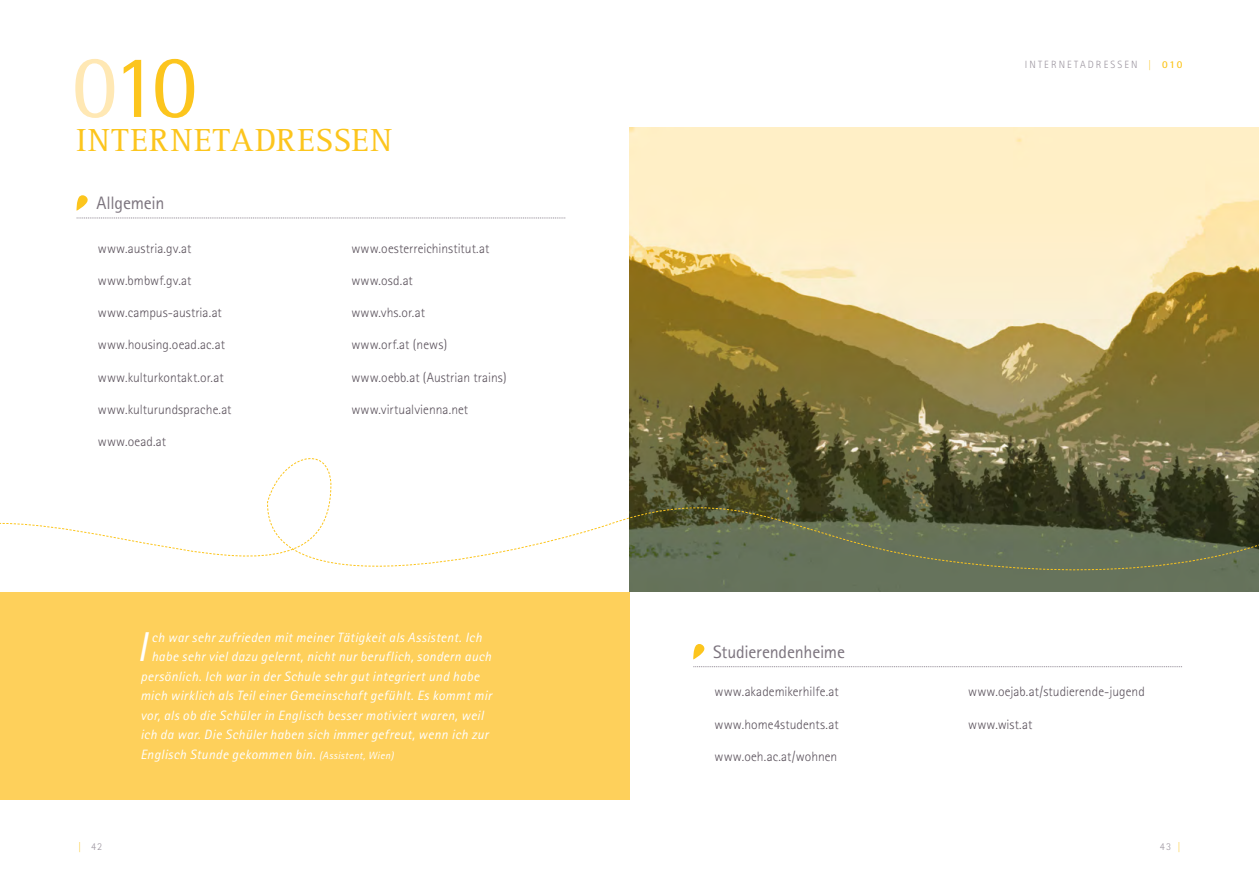
<style>
.page{position:relative;width:1259px;height:893px;background:#fff}
.page>*{position:absolute;margin:0;border:0;box-sizing:border-box;transform-origin:0 0}
.t1{font:90px "Rotis Semi Sans";color:#fcc51d}
.t2{font:italic 41.7px "Rotis Sans Serif";color:#fff}
.t3{font:33px "Rotis Serif";letter-spacing:.03em;color:#fcc51d}
.t4{font:18px "Rotis Sans Serif";letter-spacing:-.015em;color:#7c747e}
.t5{font:italic 13.5px "Rotis Sans Serif";letter-spacing:.025em;color:#fff}
.t6{font:300 13.5px "Rotis Sans Serif";letter-spacing:.005em;color:#5b525c}
.t7{font:300 10.5px "Rotis Sans Serif";letter-spacing:.2em;color:#9d96a0}
.s1{color:#ffe8b4}
.s2{font-size:10.5px}
.s3{color:#fcc51d}
.s4{font-weight:700;color:#fcc51d}
</style>
<div class="page">
<svg style="left:693px;top:666px;width:489px;height:1px"></svg>
<svg style="left:693px;top:644px;width:12px;height:15px"></svg>
<img style="left:629px;top:128px;width:630px;height:315px">
<svg style="left:77px;top:218px;width:489px;height:1px"></svg>
<svg style="left:76px;top:195px;width:12px;height:16px"></svg>
<div style="left:0;top:592px;width:629px;height:207px;background:#fed05b"></div>
<svg style="left:276px;top:443px;width:983px;height:175px"></svg>
<svg style="left:276px;top:559px;width:56px;height:59px"></svg>
<svg style="left:0;top:482px;width:1259px;height:77px"></svg>
<h1 class="t1" style="left:72px;top:33px;width:127px"><span class="s1">0</span>10</h1>
<h3 class="t3" style="left:77px;top:121px;width:317px">INTERNETADRESSEN</h3>
<h3 class="t4" style="left:96px;top:193px;width:70px">Allgemein</h3>
<p class="t6" style="left:98px;top:240px;width:95px">www.austria.gv.at</p>
<p class="t6" style="left:98px;top:273px;width:95px">www.bmbwf.gv.at</p>
<p class="t6" style="left:98px;top:305px;width:125px">www.campus-austria.at</p>
<p class="t6" style="left:98px;top:337px;width:129px">www.housing.oead.ac.at</p>
<p class="t6" style="left:98px;top:369px;width:127px">www.kulturkontakt.or.at</p>
<p class="t6" style="left:98px;top:402px;width:135px">www.kulturundsprache.at</p>
<p class="t6" style="left:98px;top:434px;width:70px">www.oead.at</p>
<p class="t6" style="left:351px;top:240px;width:139px">www.oesterreichinstitut.at</p>
<p class="t6" style="left:351px;top:273px;width:63px">www.osd.at</p>
<p class="t6" style="left:351px;top:305px;width:75px">www.vhs.or.at</p>
<p class="t6" style="left:351px;top:337px;width:97px">www.orf.at (news)</p>
<p class="t6" style="left:351px;top:369px;width:157px">www.oebb.at (Austrian trains)</p>
<p class="t6" style="left:351px;top:402px;width:118px">www.virtualvienna.net</p>
<h2 class="t2" style="left:136px;top:622px;width:12px">I</h2>
<p class="t5" style="left:151px;top:629px;width:332px">ch war sehr zufrieden mit meiner Tätigkeit als Assistent. Ich</p>
<p class="t5" style="left:151px;top:649px;width:341px">habe sehr viel dazu gelernt, nicht nur beruflich, sondern auch</p>
<p class="t5" style="left:140px;top:668px;width:341px">persönlich. Ich war in der Schule sehr gut integriert und habe</p>
<p class="t5" style="left:140px;top:688px;width:353px">mich wirklich als Teil einer Gemeinschaft gefühlt. Es kommt mir</p>
<p class="t5" style="left:140px;top:707px;width:345px">vor, als ob die Schüler in Englisch besser motiviert waren, weil</p>
<p class="t5" style="left:140px;top:727px;width:349px">ich da war. Die Schüler haben sich immer gefreut, wenn ich zur</p>
<p class="t5" style="left:140px;top:746px;width:255px">Englisch Stunde gekommen bin. <span class="s2">(Assistent, Wien)</span></p>
<p class="t7" style="left:1025px;top:58px;width:159px">INTERNETADRESSEN <span class="s3">│</span> <span class="s4">010</span></p>
<h3 class="t4" style="left:713px;top:641px;width:133px">Studierendenheime</h3>
<p class="t6" style="left:714px;top:684px;width:126px">www.akademikerhilfe.at</p>
<p class="t6" style="left:714px;top:716px;width:126px">www.home4students.at</p>
<p class="t6" style="left:714px;top:748px;width:124px">www.oeh.ac.at/wohnen</p>
<p class="t6" style="left:968px;top:684px;width:178px">www.oejab.at/studierende-jugend</p>
<p class="t6" style="left:968px;top:716px;width:66px">www.wist.at</p>
<p class="t7" style="left:77px;top:841px;width:27px"><span class="s3">│</span> 42</p>
<p class="t7" style="left:1160px;top:841px;width:24px">43 <span class="s3">│</span></p>
</div>
